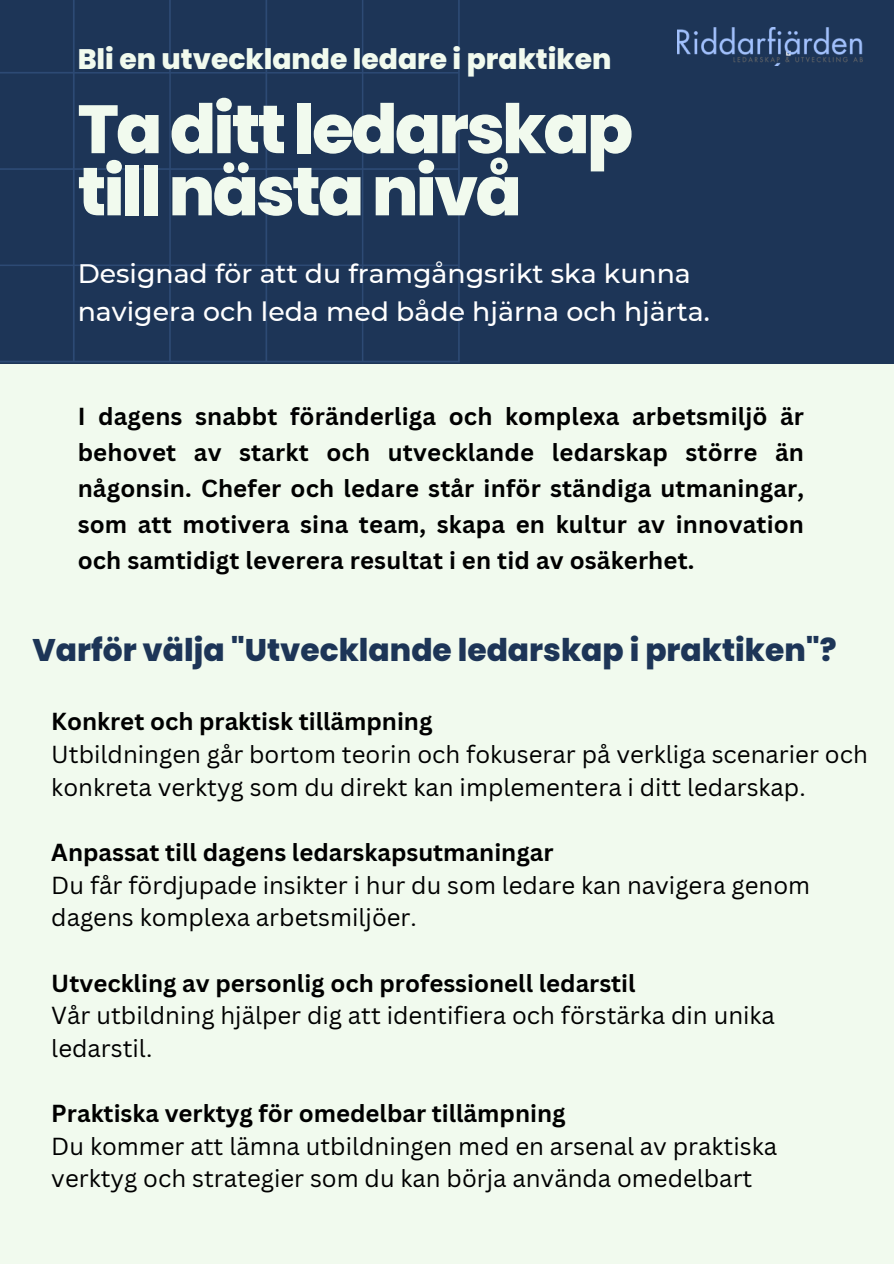
<style>
.page{position:relative;width:894px;height:1264px;background:#fff}
.page>*{position:absolute;margin:0;border:0;box-sizing:border-box;transform-origin:0 0}
.t1{font:800 67.95px/62.1px "Poppins";letter-spacing:-.04em;color:#f1faee}
.t2{font:800 31.2px "Poppins";color:#1d3557}
.t3{font:800 28.2px "Poppins";color:#f1faee}
.t4{font:500 26.7px/37.2px "Montserrat";color:#fff}
.t5{font:700 24px/36px "Canva Sans";color:#000;text-align:justify}
.t6{font:24px/32.7px "Canva Sans";color:#000}
</style>
<div class="page">
<div style="left:0;top:0;width:893px;height:1263px;background:#f1faee"></div>
<div style="left:0;top:0;width:893px;height:364px;background:#1d3557"></div>
<svg style="left:0;top:0;width:459px;height:362px"></svg>
<img style="left:677px;top:27px;width:184px;height:39px">
<h2 class="t3" style="left:78px;top:40px;width:535px">Bli en utvecklande ledare i praktiken</h2>
<p class="t1" style="left:78px;top:98px;width:557px">Taditt ledarskap tillnästanivå</p>
<h1 class="t4" style="left:78px;top:255px;width:633px">Designad för att du framgångsrikt ska kunna navigera och leda med både hjärna och hjärta.</h1>
<h3 class="t5" style="left:78px;top:397px;width:727px">I dagens snabbt föränderliga och komplexa arbetsmiljö är behovet av starkt och utvecklande ledarskap större än någonsin. Chefer och ledare står inför ständiga utmaningar, som att motivera sina team, skapa en kultur av innovation och samtidigt leverera resultat i en tid av osäkerhet.</h3>
<p class="t2" style="left:33px;top:628px;width:805px">Varför välja "Utvecklande ledarskap i praktiken"?</p>
<h4 class="t5" style="left:51px;top:703px;width:382px">Konkret och praktisk tillämpning</h4>
<h2 class="t6" style="left:51px;top:737px;width:817px">Utbildningen går bortom teorin och fokuserar på verkliga scenarier och konkreta verktyg som du direkt kan implementera i ditt ledarskap.</h2>
<p class="t5" style="left:51px;top:833px;width:503px">Anpassat till dagens ledarskapsutmaningar</p>
<p class="t6" style="left:51px;top:868px;width:760px">Du får fördjupade insikter i hur du som ledare kan navigera genom dagens komplexa arbetsmiljöer.</p>
<p class="t5" style="left:51px;top:964px;width:585px">Utveckling av personlig och professionell ledarstil</p>
<p class="t6" style="left:51px;top:998px;width:725px">Vår utbildning hjälper dig att identifiera och förstärka din unika ledarstil.</p>
<p class="t5" style="left:51px;top:1094px;width:515px">Praktiska verktyg för omedelbar tillämpning</p>
<p class="t6" style="left:51px;top:1129px;width:727px">Du kommer att lämna utbildningen med en arsenal av praktiska verktyg och strategier som du kan börja använda omedelbart</p>
</div>
